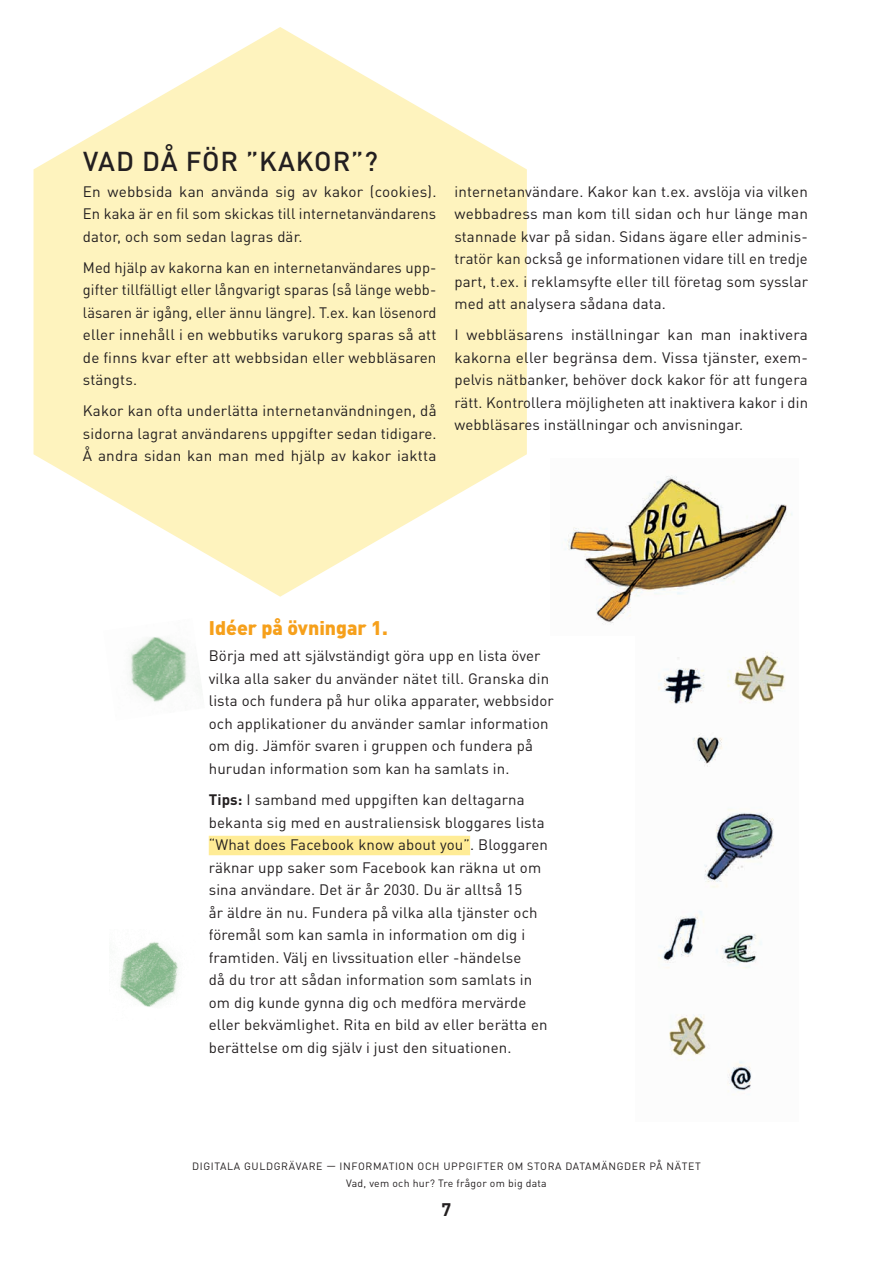
<style>
.page{position:relative;width:893px;height:1263px;background:#fff}
.page>*{position:absolute;margin:0;border:0;box-sizing:border-box;transform-origin:0 0}
.t1{font:500 27px "DIN Pro";letter-spacing:.035em;color:#231f20}
.t2{font:900 19.5px "DIN Pro";color:#f6a01b}
.t3{font:700 18px "DIN Pro";color:#231f20}
.t4{font:15px/22.5px "DIN Pro";letter-spacing:.01em;color:#231f20;text-align:justify}
.t5{font:10.5px/16.5px "DIN Pro";letter-spacing:.06em;color:#231f20;text-align:center}
.s1{font-weight:700}
</style>
<div class="page">
<div style="left:209px;top:836px;width:261px;height:19px;background:#ffec96"></div>
<svg style="left:34px;top:27px;width:493px;height:570px;fill:#fef3be"></svg>
<img style="left:129px;top:637px;width:69px;height:65px">
<img style="left:120px;top:942px;width:59px;height:65px">
<img style="left:565px;top:475px;width:228px;height:149px">
<img style="left:658px;top:651px;width:127px;height:444px">
<h1 class="t1" style="left:83px;top:143px;width:296px">VAD DÅ FÖR ”KAKOR”?</h1>
<p class="t4" style="left:83px;top:179px;width:355px">En webbsida kan använda sig av kakor (cookies).<br>En kaka är en fil som skickas till internetanvändarens dator, och som sedan lagras där.</p>
<p class="t4" style="left:83px;top:255px;width:355px">Med hjälp av kakorna kan en internetanvändares upp&shy;gifter tillfälligt eller långvarigt sparas (så länge webb&shy;läsaren är igång, eller ännu längre). T.ex. kan lösenord eller innehåll i en webbutiks varukorg sparas så att de finns kvar efter att webbsidan eller webbläsaren stängts.</p>
<p class="t4" style="left:83px;top:399px;width:355px">Kakor kan ofta underlätta internetanvändningen, då sidorna lagrat användarens uppgifter sedan tidigare.<br>Å andra sidan kan man med hjälp av kakor iaktta</p>
<p class="t4" style="left:454px;top:179px;width:355px">internetanvändare. Kakor kan t.ex. avslöja via vilken webbadress man kom till sidan och hur länge man stannade kvar på sidan. Sidans ägare eller adminis&shy;tratör kan också ge informationen vidare till en tredje part, t.ex. i reklamsyfte eller till företag som sysslar med att analysera sådana data.</p>
<p class="t4" style="left:454px;top:323px;width:355px">I webbläsarens inställningar kan man inaktivera kakorna eller begränsa dem. Vissa tjänster, exem&shy;pelvis nätbanker, behöver dock kakor för att fungera rätt. Kontrollera möjligheten att inaktivera kakor i din webbläsares inställningar och anvisningar.</p>
<h2 class="t2" style="left:209px;top:615px;width:181px">Idéer på övningar 1.</h2>
<p class="t4" style="left:209px;top:644px;width:347px;text-align:left">Börja med att självständigt göra upp en lista över vilka alla saker du använder nätet till. Granska din lista och fundera på hur olika apparater, webbsidor och applikationer du använder samlar information om dig. Jämför svaren i gruppen och fundera på hurudan information som kan ha samlats in.</p>
<p class="t4" style="left:209px;top:788px;width:341px;text-align:left"><span class="s1">Tips:</span> I samband med uppgiften kan deltagarna bekanta sig med en australiensisk bloggares lista “What does Facebook know about you”. Bloggaren räknar upp saker som Facebook kan räkna ut om sina användare. Det är år 2030. Du är alltså 15<br>år äldre än nu. Fundera på vilka alla tjänster och föremål som kan samla in information om dig i framtiden. Välj en livssituation eller -händelse<br>då du tror att sådan information som samlats in om dig kunde gynna dig och medföra mervärde eller bekvämlighet. Rita en bild av eller berätta en berättelse om dig själv i just den situationen.</p>
<p class="t5" style="left:192px;top:1158px;width:510px">Digitala guldgrävare — information och uppgifter om stora datamängd er på nätet<br>Vad, vem och hur? Tre frågor om big data</p>
<p class="t3" style="left:442px;top:1197px;width:11px">7</p>
</div>
